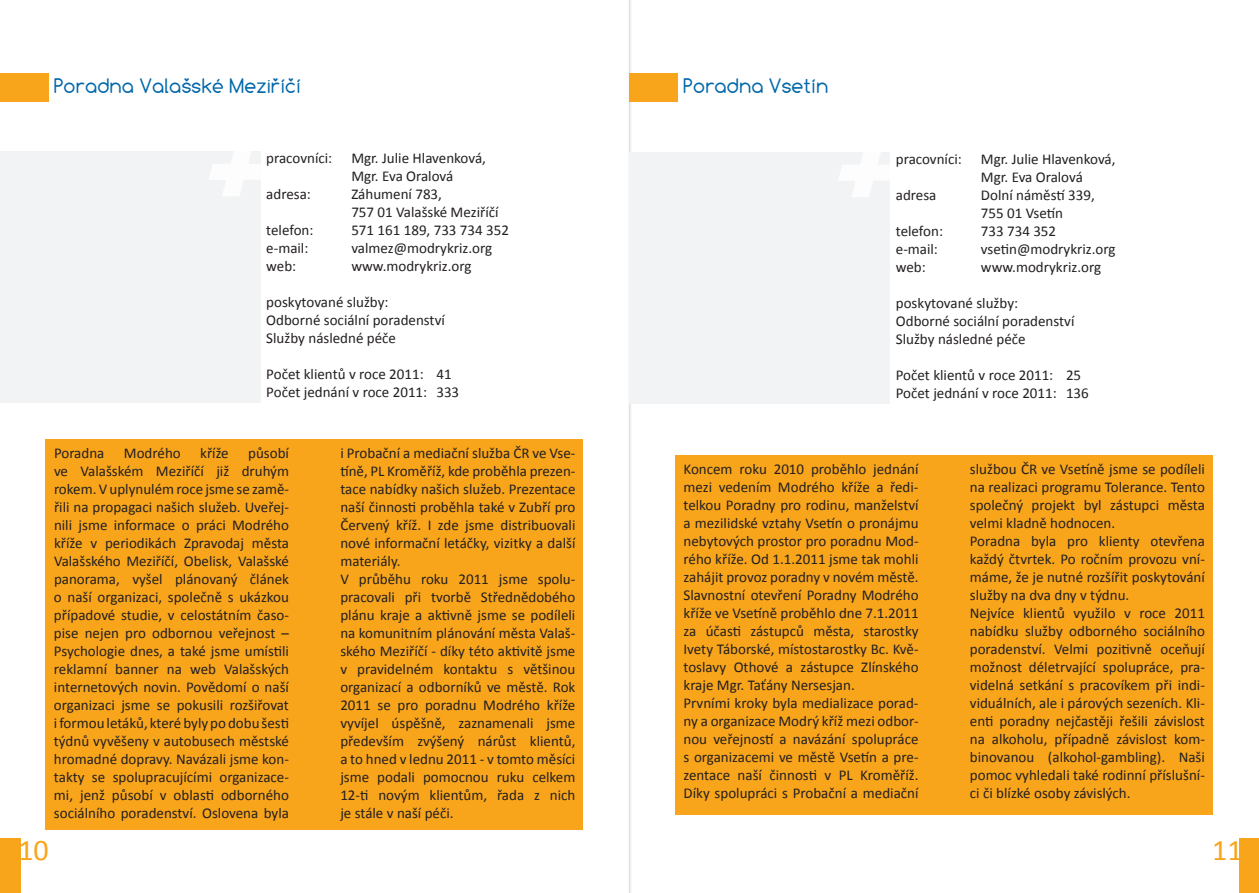
<style>
.page{position:relative;width:1259px;height:893px;background:#fff}
.page>*{position:absolute;margin:0;border:0;box-sizing:border-box;transform-origin:0 0}
.t1{font:30px "Calibri";color:#f9a51b}
.t2{font:21px "Comfortaa";color:#0067aa}
.t3{font:15px/18px "Calibri";color:#231f20}
</style>
<div class="page">
<div style="left:0;top:839px;width:21px;height:54px;background:#f9a51b"></div>
<hr style="left:627px;top:0;width:2px;height:893px;background:#fbfbfc">
<div style="left:1239px;top:839px;width:20px;height:54px;background:#f9a51b"></div>
<svg style="left:629px;top:0;width:2px;height:893px"></svg>
<div style="left:629px;top:152px;width:261px;height:252px;background:#f2f3f4"></div>
<svg style="left:839px;top:152px;width:51px;height:45px"></svg>
<div style="left:675px;top:455px;width:537px;height:359px;background:#f9a51b"></div>
<div style="left:629px;top:74px;width:49px;height:28px;background:#f9a51b"></div>
<div style="left:0;top:151px;width:261px;height:252px;background:#f2f3f4"></div>
<svg style="left:209px;top:151px;width:52px;height:45px"></svg>
<div style="left:45px;top:439px;width:538px;height:390px;background:#f9a51b"></div>
<div style="left:0;top:73px;width:49px;height:28px;background:#f9a51b"></div>
<h2 class="t2" style="left:54px;top:73px;width:249px">Poradna Valašské Meziříčí</h2>
<p class="t3" style="left:266px;top:149px;width:67px">pracovníci:</p>
<p class="t3" style="left:351px;top:149px;width:136px">Mgr. Julie Hlavenková,<br>Mgr. Eva Oralová</p>
<p class="t3" style="left:266px;top:185px;width:46px">adresa:</p>
<p class="t3" style="left:351px;top:185px;width:149px">Záhumení 783,<br>757 01 Valašské Meziříčí</p>
<p class="t3" style="left:266px;top:221px;width:49px">telefon:</p>
<p class="t3" style="left:351px;top:221px;width:159px">571 161 189, 733 734 352</p>
<p class="t3" style="left:266px;top:239px;width:44px">e-mail:</p>
<p class="t3" style="left:351px;top:239px;width:142px">valmez@modrykriz.org</p>
<p class="t3" style="left:266px;top:257px;width:31px">web:</p>
<p class="t3" style="left:351px;top:257px;width:122px">www.modrykriz.org</p>
<p class="t3" style="left:266px;top:293px;width:180px">poskytované služby:<br>Odborné sociální poradenství<br>Služby následné péče</p>
<p class="t3" style="left:266px;top:365px;width:194px">Počet klientů v roce 2011: 41<br>Počet jednání v roce 2011: 333</p>
<p class="t3" style="left:54px;top:444px;width:237px;text-align:justify;text-indent:194px">působí ve Valašském Meziříčí již druhým rokem. V uplynulémroce jsme se zamě&shy;řili na propagaci našich služeb. Uveřej&shy;nili jsme informace o práci Modrého kříže v periodikách Zpravodaj města Valašského Meziříčí, Obelisk, Valašské panorama, vyšel plánovaný článek o naší organizaci, společně s ukázkou případové studie, v celostátním časo&shy;pise nejen pro odbornou veřejnost – Psychologie dnes, a také jsme umístili reklamní banner na web Valašských internetových novin. Povědomí o naší organizaci jsme se pokusili rozšiřovat iformou letáků, které byly po dobu šesti týdnů vyvěšeny v autobusech městské hromadné dopravy. Navázali jsme kon&shy;takty se spolupracujícími organizace&shy;mi, jenž působí v oblasti odborného sociálního poradenství. Oslovena byla</p>
<p class="t3" style="left:340px;top:444px;width:237px">i Probační a mediační služba ČR ve Vse&shy;tíně, PL Kroměříž, kde proběhla prezen&shy;tace nabídky našich služeb. Prezentace naší činnosti proběhla také v Zubří pro Červený kříž. I zde jsme distribuovali nové informační letáčky, vizitky a další materiály.<br>V průběhu roku 2011 jsme spolu&shy;pracovali při tvorbě Střednědobého plánu kraje a aktivně jsme se podíleli na komunitním plánování města Valaš&shy;ského Meziříčí - díky této aktivitě jsme v pravidelném kontaktu s většinou organizací a odborníků ve městě. Rok 2011 se pro poradnu Modrého kříže vyvíjel úspěšně, zaznamenali jsme především zvýšený nárůst klientů, a to hned v lednu 2011 - v tomto měsíci jsme podali pomocnou ruku celkem 12-ti novým klientům, řada z nich je stále v naší péči.</p>
<p class="t3" style="left:54px;top:444px;width:52px">Poradna</p>
<p class="t3" style="left:124px;top:444px;width:58px">Modrého</p>
<p class="t3" style="left:200px;top:444px;width:30px">kříže</p>
<h2 class="t2" style="left:683px;top:74px;width:147px">Poradna Vsetín</h2>
<p class="t3" style="left:896px;top:150px;width:67px">pracovníci:</p>
<p class="t3" style="left:981px;top:150px;width:136px">Mgr. Julie Hlavenková,<br>Mgr. Eva Oralová</p>
<p class="t3" style="left:896px;top:186px;width:42px">adresa</p>
<p class="t3" style="left:981px;top:186px;width:115px">Dolní náměstí 339,<br>755 01 Vsetín</p>
<p class="t3" style="left:896px;top:222px;width:49px">telefon:</p>
<p class="t3" style="left:981px;top:222px;width:77px">733 734 352</p>
<p class="t3" style="left:896px;top:240px;width:44px">e-mail:</p>
<p class="t3" style="left:981px;top:240px;width:136px">vsetin@modrykriz.org</p>
<p class="t3" style="left:896px;top:258px;width:31px">web:</p>
<p class="t3" style="left:981px;top:258px;width:122px">www.modrykriz.org</p>
<p class="t3" style="left:896px;top:294px;width:180px">poskytované služby:<br>Odborné sociální poradenství<br>Služby následné péče</p>
<p class="t3" style="left:896px;top:366px;width:194px">Počet klientů v roce 2011: 25<br>Počet jednání v roce 2011: 136</p>
<p class="t3" style="left:683px;top:460px;width:237px">Koncem roku 2010 proběhlo jednání mezi vedením Modrého kříže a ředi&shy;telkou Poradny pro rodinu, manželství a mezilidské vztahy Vsetín o pronájmu nebytových prostor pro poradnu Mod&shy;rého kříže. Od 1.1.2011 jsme tak mohli zahájit provoz poradny v novém městě.<br>Slavnostní otevření Poradny Modrého kříže ve Vsetíně proběhlo dne 7.1.2011 za účasti zástupců města, starostky Ivety Táborské, místostarostky Bc. Kvě&shy;toslavy Othové a zástupce Zlínského kraje Mgr. Taťány Nersesjan.<br>Prvními kroky byla medializace porad&shy;ny a organizace Modrý kříž mezi odbor&shy;nou veřejností a navázání spolupráce s organizacemi ve městě Vsetín a pre&shy;zentace naší činnosti v PL Kroměříž.<br>Díky spolupráci s Probační a mediační</p>
<p class="t3" style="left:970px;top:460px;width:237px">službou ČR ve Vsetíně jsme se podíleli na realizaci programu Tolerance. Tento společný projekt byl zástupci města velmi kladně hodnocen.<br>Poradna byla pro klienty otevřena každý čtvrtek. Po ročním provozu vní&shy;máme, že je nutné rozšířit poskytování služby na dva dny v týdnu.<br>Nejvíce klientů využilo v roce 2011 nabídku služby odborného sociálního poradenství. Velmi pozitivně oceňují možnost déletrvající spolupráce, pra&shy;videlná setkání s pracovíkem při indi&shy;viduálních, ale i párových sezeních. Kli&shy;enti poradny nejčastěji řešili závislost na alkoholu, případně závislost kom&shy;binovanou (alkohol-gambling). Naši pomoc vyhledali také rodinní příslušní&shy;ci či blízké osoby závislých.</p>
<h1 class="t1" style="left:18px;top:831px;width:32px">10</h1>
<h1 class="t1" style="left:1212px;top:831px;width:32px">11</h1>
</div>
